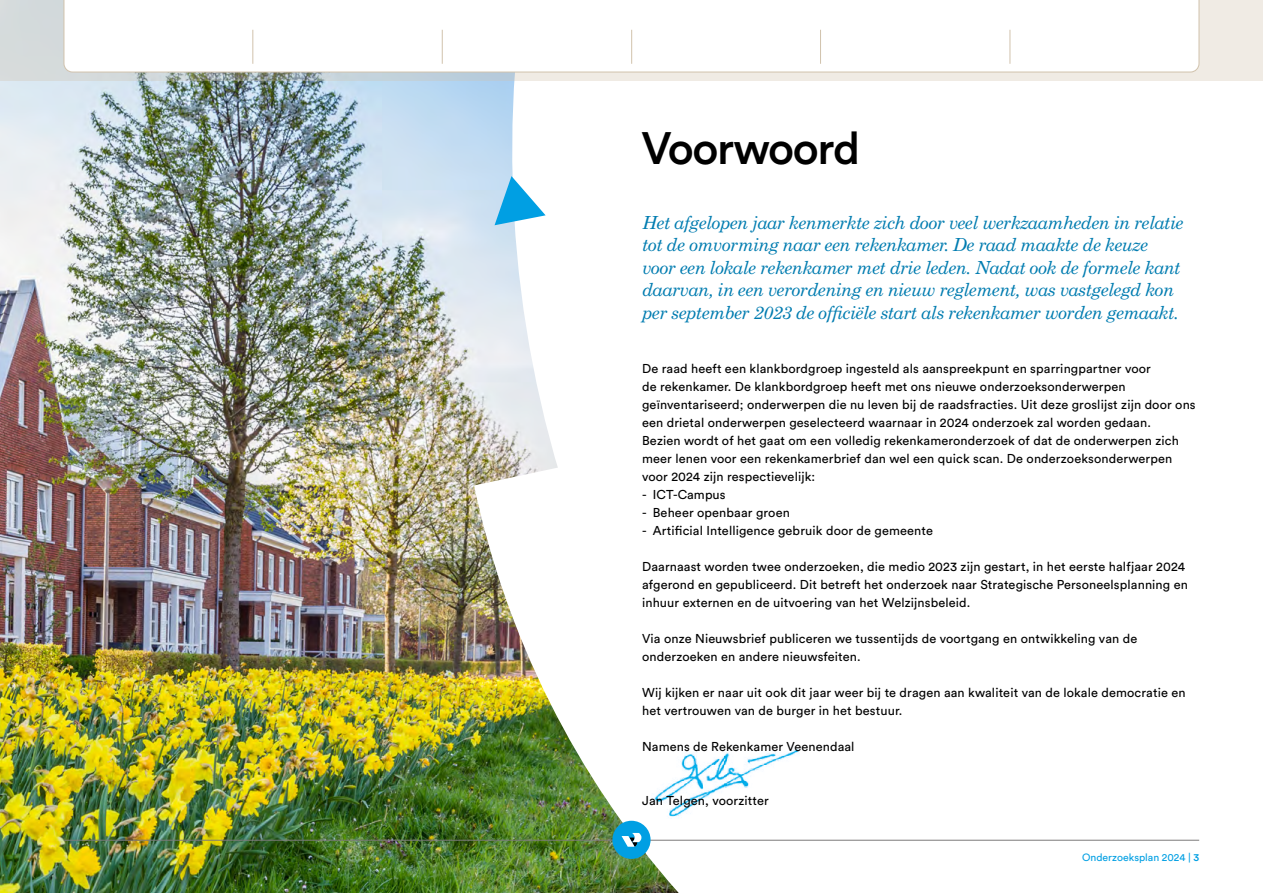
<style>
.page{position:relative;width:1263px;height:893px;background:#fff}
.page>*{position:absolute;margin:0;border:0;box-sizing:border-box;transform-origin:0 0}
.Hoofdstuk_kop{font:500 45px "Circular Std";letter-spacing:-.03em;color:#000}
.Intro{font:italic 18px/22.5px "Century Schoolbook Std";letter-spacing:-.03em;color:#007cb0}
.Body{font:12.75px/18px "Circular Std";letter-spacing:.01em;color:#000}
.t1{font:10.5px "Circular Std";color:#009fe3}
.s1{font-weight:500}
</style>
<div class="page">
<img style="left:0;top:81px;width:474px;height:812px">
<img style="left:454px;top:81px;width:68px;height:643px">
<svg style="left:474px;top:300px;width:726px;height:593px"></svg>
<img style="left:651px;top:747px;width:148px;height:71px">
<svg style="left:495px;top:176px;width:51px;height:49px"></svg>
<hr style="left:64px;top:840px;width:1135px;height:1px;background:#7c7b7b">
<div style="left:612px;top:821px;width:39px;height:38px;background:#009fe3;border-radius:50%"></div>
<svg style="left:621px;top:833px;width:20px;height:14px"></svg>
<svg style="left:0;top:0;width:1263px;height:81px;background:#dddedb"></svg>
<svg style="left:63px;top:0;width:1137px;height:73px"></svg>
<hr style="left:820px;top:30px;width:1px;height:34px;background:#d1c2ac">
<hr style="left:631px;top:30px;width:1px;height:34px;background:#d1c2ac">
<hr style="left:442px;top:30px;width:1px;height:34px;background:#d1c2ac">
<hr style="left:252px;top:30px;width:1px;height:34px;background:#d1c2ac">
<hr style="left:1009px;top:30px;width:1px;height:34px;background:#d1c2ac">
<h1 class="Hoofdstuk_kop" style="left:641px;top:120px;width:220px">Voorwoord</h1>
<p class="Intro" style="left:642px;top:211px;width:543px">Het afgelopen jaar kenmerkte zich door veel werkzaamheden in relatie tot de omvorming naar een rekenkamer. De raad maakte de keuze voor een lokale rekenkamer met drie leden. Nadat ook de formele kant daarvan, in een verordening en nieuw reglement, was vastgelegd kon per september 2023 de officiële start als rekenkamer worden gemaakt.</p>
<p class="Body" style="left:642px;top:359px;width:555px">De raad heeft een klankbordgroep ingesteld als aanspreekpunt en sparringpartner voor<br>de rekenkamer. De klankbordgroep heeft met ons nieuwe onderzoeksonderwerpen geïnventariseerd; onderwerpen die nu leven bij de raadsfracties. Uit deze groslijst zijn door ons een drietal onderwerpen geselecteerd waarnaar in 2024 onderzoek zal worden gedaan.</p>
<p class="Body" style="left:642px;top:431px;width:538px">Bezien wordt of het gaat om een volledig rekenkameronderzoek of dat de onderwerpen zich meer lenen voor een rekenkamerbrief dan wel een quick scan. De onderzoeksonderwerpen voor 2024 zijn respectievelijk:</p>
<p class="Body" style="left:642px;top:485px;width:85px">- ICT-Campus</p>
<p class="Body" style="left:642px;top:503px;width:149px">- Beheer openbaar groen</p>
<p class="Body" style="left:642px;top:521px;width:292px">- Artificial Intelligence gebruik door de gemeente</p>
<p class="Body" style="left:642px;top:557px;width:547px">Daarnaast worden twee onderzoeken, die medio 2023 zijn gestart, in het eerste halfjaar 2024 afgerond en gepubliceerd. Dit betreft het onderzoek naar Strategische Personeelsplanning en inhuur externen en de uitvoering van het Welzijnsbeleid.</p>
<p class="Body" style="left:642px;top:629px;width:497px">Via onze Nieuwsbrief publiceren we tussentijds de voortgang en ontwikkeling van de onderzoeken en andere nieuwsfeiten.</p>
<p class="Body" style="left:642px;top:683px;width:545px">Wij kijken er naar uit ook dit jaar weer bij te dragen aan kwaliteit van de lokale democratie en het vertrouwen van de burger in het bestuur.</p>
<p class="Body" style="left:642px;top:737px;width:214px">Namens de Rekenkamer Veenendaal</p>
<p class="Body" style="left:642px;top:791px;width:128px">Jan Telgen, voorzitter</p>
<p class="t1" style="left:1082px;top:851px;width:119px">Onderzoeksplan 2024 | <span class="s1">3</span></p>
</div>
